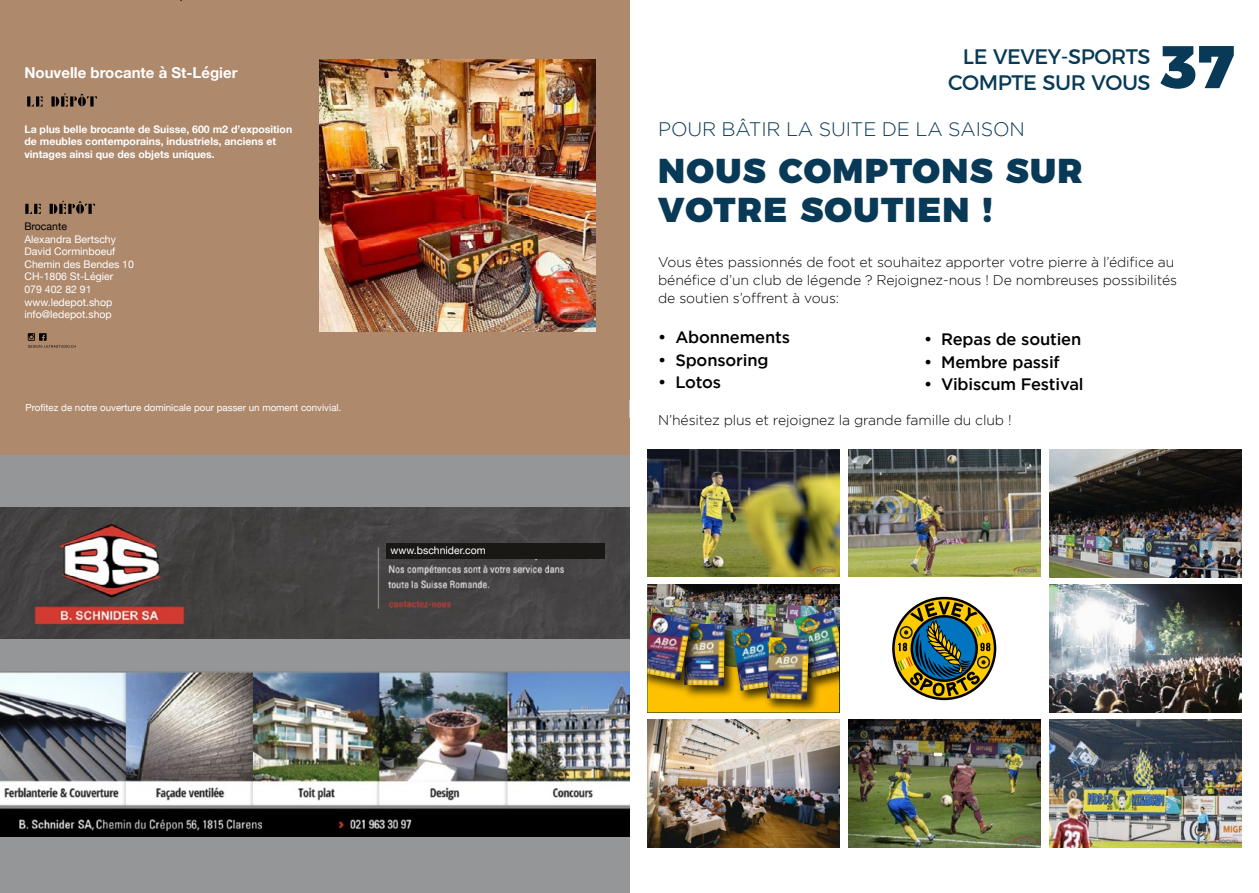
<style>
.page{position:relative;width:1259px;height:893px;background:#fff}
.page>*{position:absolute;margin:0;border:0;box-sizing:border-box;transform-origin:0 0}
.t1{font:900 60px "Montserrat";color:#083957}
.t2{font:900 34.5px/39px "Montserrat";letter-spacing:.04em;color:#083956}
.t3{font:21px/25.2px "Montserrat";letter-spacing:-.02em;color:#083956;text-align:right}
.t4{font:300 19.5px "Gotham";letter-spacing:-.01em;color:#083957}
.t5{font:500 16.5px "Gotham";letter-spacing:-.01em;color:#000}
.t6{font:700 15px "Helvetica Neue";color:#fff}
.t7{font:300 14.1px/18px "Gotham";letter-spacing:-.01em;color:#000}
.t8{font:10.5px/12.6px "Helvetica Neue";color:#fff}
.t9{font:700 10.5px/12.6px "Helvetica Neue";color:#fff}
.t10{font:10.5px "Helvetica Neue";color:#000}
.t11{font:9.75px "Helvetica Neue";color:#fff}
</style>
<div class="page">
<div style="left:0;top:454px;width:629px;height:439px;background:#949697"></div>
<div style="left:0;top:0;width:629px;height:399px;background:#ae896c"></div>
<svg style="left:466px;top:280px;width:130px;height:52px"></svg>
<div style="left:1px;top:379px;width:628px;height:75px;background:#af896c"></div>
<div style="left:0;top:378px;width:629px;height:77px;border:2px solid #ae896c"></div>
<img style="left:319px;top:59px;width:276px;height:272px">
<svg style="left:25px;top:201px;width:70px;height:13px"></svg>
<svg style="left:27px;top:0;width:155px;height:107px"></svg>
<svg style="left:28px;top:333px;width:48px;height:15px"></svg>
<img style="left:1049px;top:720px;width:192px;height:127px">
<img style="left:848px;top:720px;width:192px;height:127px">
<img style="left:647px;top:585px;width:192px;height:16px">
<img style="left:647px;top:601px;width:192px;height:17px">
<svg style="left:647px;top:695px;width:192px;height:17px"></svg>
<img style="left:678px;top:618px;width:48px;height:83px">
<img style="left:708px;top:624px;width:16px;height:61px">
<img style="left:726px;top:618px;width:63px;height:89px">
<img style="left:732px;top:624px;width:48px;height:67px">
<img style="left:647px;top:606px;width:61px;height:90px">
<img style="left:647px;top:612px;width:44px;height:68px">
<img style="left:789px;top:604px;width:50px;height:91px">
<img style="left:795px;top:610px;width:44px;height:68px">
<img style="left:761px;top:631px;width:64px;height:81px">
<img style="left:767px;top:637px;width:42px;height:63px">
<svg style="left:768px;top:585px;width:71px;height:9px"></svg>
<img style="left:1049px;top:449px;width:192px;height:128px">
<img style="left:647px;top:449px;width:192px;height:128px">
<img style="left:647px;top:720px;width:192px;height:128px">
<img style="left:1049px;top:585px;width:192px;height:127px">
<img style="left:848px;top:449px;width:192px;height:128px">
<svg style="left:892px;top:597px;width:104px;height:103px"></svg>
<img style="left:0;top:671px;width:629px;height:165px">
<img style="left:0;top:507px;width:629px;height:132px">
<div style="left:386px;top:544px;width:218px;height:15px;background:#191815"></div>
<p class="t6" style="left:24px;top:61px;width:215px">Nouvelle brocante à St-Légier</p>
<p class="t9" style="left:24px;top:123px;width:269px">La plus belle brocante de Suisse, 600 m2 d’exposition de meubles contemporains, industriels, anciens et vintages ainsi que des objets uniques.</p>
<p class="t10" style="left:24px;top:219px;width:44px">Brocante</p>
<p class="t8" style="left:24px;top:233px;width:111px">Alexandra Bertschy<br>David Corminboeuf<br>Chemin des Bendes 10<br>CH-1806 St-Légier<br>079 402 82 91 www.ledepot.shop info@ledepot.shop</p>
<p class="t11" style="left:26px;top:400px;width:317px">Profitez de notre ouverture dominicale pour passer un moment convivial.</p>
<p class="t8" style="left:390px;top:544px;width:97px">www.bschnider.com</p>
<h3 class="t3" style="left:948px;top:43px;width:204px">LE VEVEY-SPORTS<br>COMPTE SUR VOUS</h3>
<h1 class="t1" style="left:1160px;top:16px;width:76px">37</h1>
<h3 class="t4" style="left:658px;top:117px;width:368px">POUR BÂTIR LA SUITE DE LA SAISON</h3>
<h2 class="t2" style="left:658px;top:149px;width:426px">NOUS COMPTONS SUR<br>VOTRE SOUTIEN !</h2>
<p class="t7" style="left:658px;top:252px;width:520px">Vous êtes passionnés de foot et souhaitez apporter votre pierre à l’édifice au bénéfice d’un club de légende ? Rejoignez-nous ! De nombreuses possibilités de soutien s’offrent à vous:</p>
<p class="t5" style="left:658px;top:327px;width:133px">• Abonnements</p>
<p class="t5" style="left:658px;top:349px;width:112px">• Sponsoring</p>
<p class="t5" style="left:658px;top:372px;width:65px">• Lotos</p>
<p class="t7" style="left:658px;top:411px;width:355px">N’hésitez plus et rejoignez la grande famille du club !</p>
<p class="t5" style="left:924px;top:328px;width:159px">• Repas de soutien</p>
<p class="t5" style="left:924px;top:351px;width:137px">• Membre passif</p>
<p class="t5" style="left:924px;top:373px;width:161px">• Vibiscum Festival</p>
</div>
